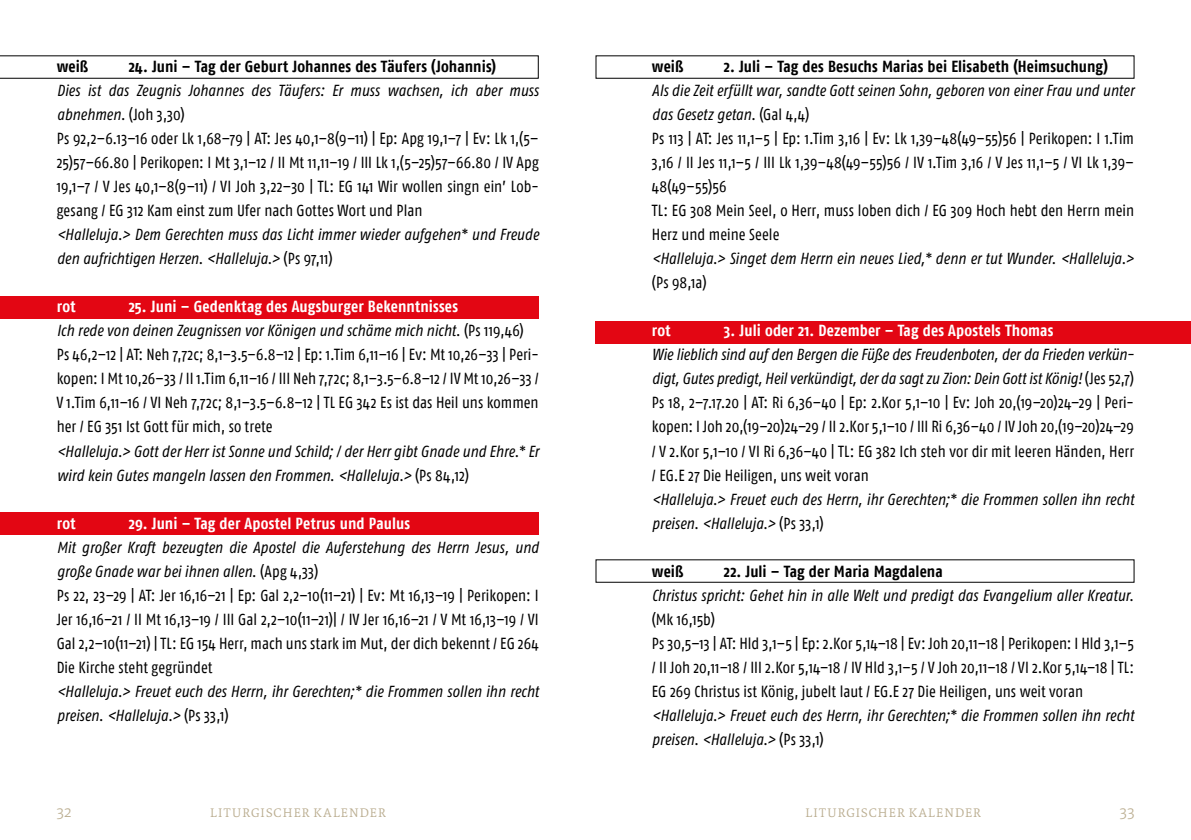
<style>
.page{position:relative;width:1191px;height:840px;background:#fff}
.page>*{position:absolute;margin:0;border:0;box-sizing:border-box;transform-origin:0 0}
.t1{font:16px/24px "Fago Co";letter-spacing:.005em;color:#000;text-align:justify}
.t2{font:italic condensed 16px/24px "Fago OT";color:#000}
.t3{font:700 16px "Fago Co";letter-spacing:.005em;color:#000}
.t4{font:700 16px "Fago Co";letter-spacing:.01em;color:#fff}
.t5{font:300 expanded 16px "Tundra OT";letter-spacing:.03em;color:#bbae91}
.s1{font-family:"Fago Co";font-style:normal;font-stretch:normal}
</style>
<div class="page">
<div style="left:0;top:512px;width:538px;height:22px;background:#e30613"></div>
<div style="left:0;top:296px;width:538px;height:23px;background:#e30613"></div>
<svg style="left:0;top:55px;width:539px;height:24px"></svg>
<div style="left:595px;top:321px;width:596px;height:22px;background:#e30613"></div>
<p class="t3" style="left:57px;top:57px;width:33px">weiß</p>
<p class="t3" style="left:129px;top:57px;width:369px">24. Juni – Tag der Geburt Johannes des Täufers (Johannis)</p>
<p class="t2" style="left:57px;top:78px;width:483px">Dies ist das Zeugnis Johannes des Täufers: Er muss wachsen, ich aber muss abnehmen. <span class="s1">(Joh 3,30)</span></p>
<p class="t1" style="left:57px;top:126px;width:483px">Ps 92,2–6.13–16 oder Lk 1,68–79 | AT: Jes 40,1–8(9–11) | Ep: Apg 19,1–7 | Ev: Lk 1,(5– 25)57–66.80 | Perikopen: I Mt 3,1–12 / II Mt 11,11–19 / III Lk 1,(5–25)57–66.80 / IV Apg 19,1–7 / V Jes 40,1–8(9–11) / VI Joh 3,22–30 | TL: EG 141 Wir wollen singn ein’ Lob&shy;gesang / EG 312 Kam einst zum Ufer nach Gottes Wort und Plan</p>
<p class="t2" style="left:57px;top:222px;width:483px">&lt;Halleluja.&gt; Dem Gerechten muss das Licht immer wieder aufgehen* und Freude den aufrichtigen Herzen. &lt;Halleluja.&gt; <span class="s1">(Ps 97,11)</span></p>
<p class="t4" style="left:57px;top:297px;width:20px">rot</p>
<p class="t4" style="left:129px;top:297px;width:331px">25. Juni – Gedenktag des Augsburger Bekenntnisses</p>
<p class="t2" style="left:57px;top:318px;width:468px">Ich rede von deinen Zeugnissen vor Königen und schäme mich nicht. <span class="s1">(Ps 119,46)</span></p>
<p class="t1" style="left:57px;top:342px;width:483px">Ps 46,2–12 | AT: Neh 7,72c; 8,1–3.5–6.8–12 | Ep: 1.Tim 6,11–16 | Ev: Mt 10,26–33 | Peri&shy;kopen: I Mt 10,26–33 / II 1.Tim 6,11–16 / III Neh 7,72c; 8,1–3.5–6.8–12 / IV Mt 10,26–33 / V 1.Tim 6,11–16 / VI Neh 7,72c; 8,1–3.5–6.8–12 | TL EG 342 Es ist das Heil uns kommen her / EG 351 Ist Gott für mich, so trete</p>
<p class="t2" style="left:57px;top:438px;width:483px">&lt;Halleluja.&gt; Gott der Herr ist Sonne und Schild; / der Herr gibt Gnade und Ehre.* Er wird kein Gutes mangeln lassen den Frommen. &lt;Halleluja.&gt; <span class="s1">(Ps 84,12)</span></p>
<p class="t4" style="left:57px;top:513px;width:20px">rot</p>
<p class="t4" style="left:129px;top:513px;width:283px">29. Juni – Tag der Apostel Petrus und Paulus</p>
<p class="t2" style="left:57px;top:534px;width:483px">Mit großer Kraft bezeugten die Apostel die Auferstehung des Herrn Jesus, und große Gnade war bei ihnen allen. <span class="s1">(Apg 4,33)</span></p>
<p class="t1" style="left:57px;top:582px;width:483px">Ps 22, 23–29 | AT: Jer 16,16–21 | Ep: Gal 2,2–10(11–21) | Ev: Mt 16,13–19 | Perikopen: I Jer 16,16–21 / II Mt 16,13–19 / III Gal 2,2–10(11–21)| / IV Jer 16,16–21 / V Mt 16,13–19 / VI Gal 2,2–10(11–21) | TL: EG 154 Herr, mach uns stark im Mut, der dich bekennt / EG 264<br>Die Kirche steht gegründet</p>
<p class="t2" style="left:57px;top:678px;width:483px">&lt;Halleluja.&gt; Freuet euch des Herrn, ihr Gerechten;* die Frommen sollen ihn recht preisen. &lt;Halleluja.&gt; <span class="s1">(Ps 33,1)</span></p>
<p class="t3" style="left:652px;top:57px;width:33px">weiß</p>
<p class="t3" style="left:724px;top:57px;width:385px">2. Juli – Tag des Besuchs Marias bei Elisabeth (Heimsuchung)</p>
<p class="t2" style="left:652px;top:78px;width:483px">Als die Zeit erfüllt war, sandte Gott seinen Sohn, geboren von einer Frau und unter das Gesetz getan. <span class="s1">(Gal 4,4)</span></p>
<p class="t1" style="left:652px;top:126px;width:483px;text-align:left">Ps 113 | AT: Jes 11,1–5 | Ep: 1.Tim 3,16 | Ev: Lk 1,39–48(49–55)56 | Perikopen: I 1.Tim 3,16 / II Jes 11,1–5 / III Lk 1,39–48(49–55)56 / IV 1.Tim 3,16 / V Jes 11,1–5 / VI Lk 1,39– 48(49–55)56<br>TL: EG 308 Mein Seel, o Herr, muss loben dich / EG 309 Hoch hebt den Herrn mein Herz und meine Seele</p>
<p class="t2" style="left:652px;top:246px;width:483px">&lt;Halleluja.&gt; Singet dem Herrn ein neues Lied,* denn er tut Wunder. &lt;Halleluja.&gt;</p>
<p class="t1" style="left:652px;top:270px;width:56px">(Ps 98,1a)</p>
<p class="t4" style="left:652px;top:321px;width:20px">rot</p>
<p class="t4" style="left:724px;top:321px;width:331px">3. Juli oder 21. Dezember – Tag des Apostels Thomas</p>
<p class="t2" style="left:652px;top:342px;width:483px">Wie lieblich sind auf den Bergen die Füße des Freudenboten, der da Frieden verkün&shy;digt, Gutes predigt, Heil verkündigt, der da sagt zu Zion: Dein Gott ist König! <span class="s1">(Jes 52,7)</span></p>
<p class="t1" style="left:652px;top:390px;width:483px">Ps 18, 2–7.17.20 | AT: Ri 6,36–40 | Ep: 2.Kor 5,1–10 | Ev: Joh 20,(19–20)24–29 | Peri&shy;kopen: I Joh 20,(19–20)24–29 / II 2.Kor 5,1–10 / III Ri 6,36–40 / IV Joh 20,(19–20)24–29 / V 2.Kor 5,1–10 / VI Ri 6,36–40 | TL: EG 382 Ich steh vor dir mit leeren Händen, Herr / EG.E 27 Die Heiligen, uns weit voran</p>
<p class="t2" style="left:652px;top:486px;width:483px">&lt;Halleluja.&gt; Freuet euch des Herrn, ihr Gerechten;* die Frommen sollen ihn recht preisen. &lt;Halleluja.&gt; <span class="s1">(Ps 33,1)</span></p>
<p class="t3" style="left:652px;top:561px;width:33px">weiß</p>
<p class="t3" style="left:724px;top:561px;width:220px">22. Juli – Tag der Maria Magdalena</p>
<p class="t2" style="left:652px;top:582px;width:483px">Christus spricht: Gehet hin in alle Welt und predigt das Evangelium aller Kreatur.</p>
<p class="t1" style="left:652px;top:606px;width:483px;text-align:left">(Mk 16,15b)<br>Ps 30,5–13 | AT: Hld 3,1–5 | Ep: 2.Kor 5,14–18 | Ev: Joh 20,11–18 | Perikopen: I Hld 3,1–5 / II Joh 20,11–18 / III 2.Kor 5,14–18 / IV Hld 3,1–5 / V Joh 20,11–18 / VI 2.Kor 5,14–18 | TL:<br>EG 269 Christus ist König, jubelt laut / EG.E 27 Die Heiligen, uns weit voran</p>
<p class="t2" style="left:652px;top:702px;width:483px">&lt;Halleluja.&gt; Freuet euch des Herrn, ihr Gerechten;* die Frommen sollen ihn recht preisen. &lt;Halleluja.&gt; <span class="s1">(Ps 33,1)</span></p>
<p class="t5" style="left:57px;top:802px;width:16px">32</p>
<p class="t5" style="left:210px;top:802px;width:178px">liturgischer kalender</p>
<p class="t5" style="left:805px;top:802px;width:178px">liturgischer kalender</p>
<p class="t5" style="left:1119px;top:802px;width:16px">33</p>
</div>
